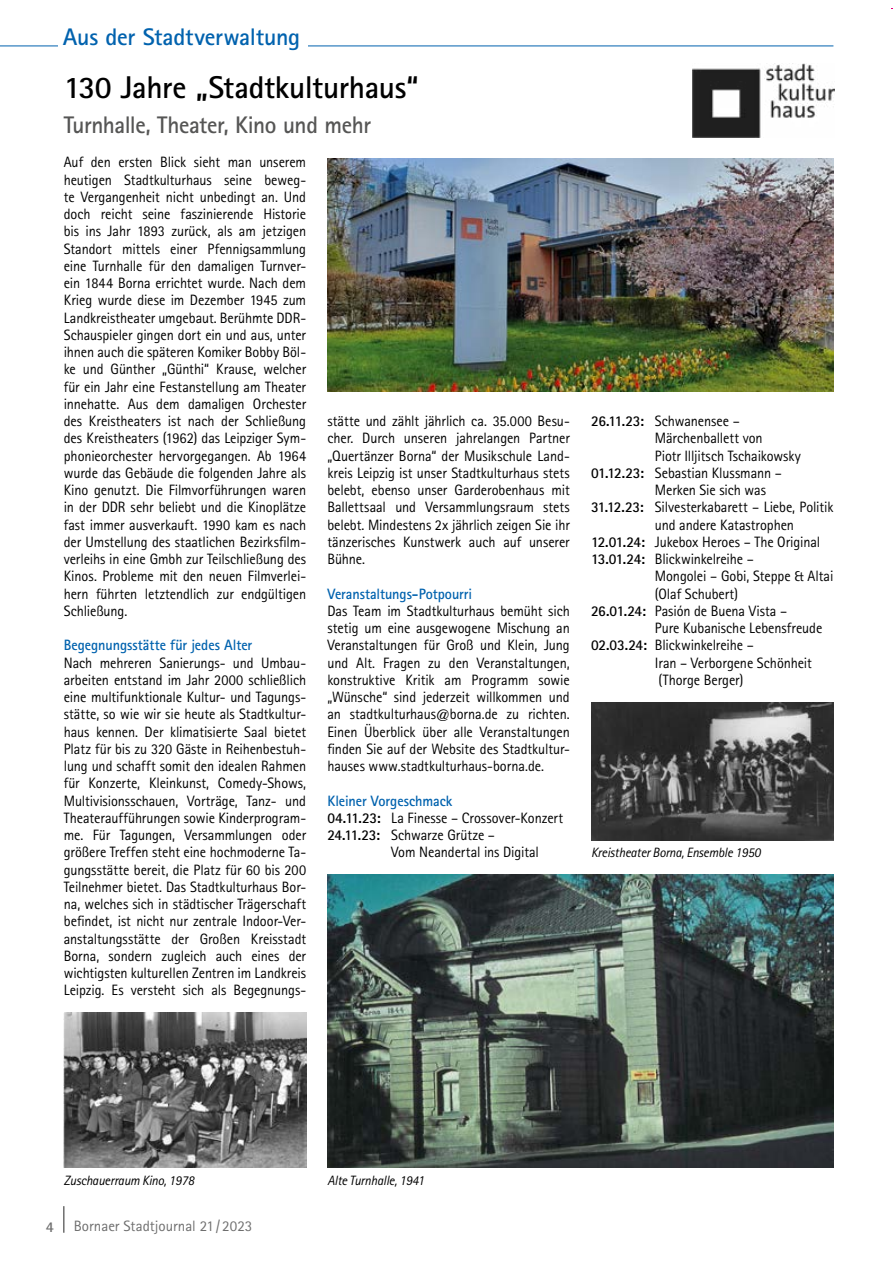
<style>
.page{position:relative;width:893px;height:1263px;background:#fff}
.page>*{position:absolute;margin:0;border:0;box-sizing:border-box;transform-origin:0 0}
.t1{font:700 31.5px "Rotis Sans Serif Std";letter-spacing:-.015em;color:#000}
.t2{font:700 24px "Rotis Sans Serif Std";letter-spacing:-.02em;color:#565655}
.t3{font:700 24px "Rotis Sans Serif Std";letter-spacing:-.01em;color:#0062ae}
.t4{font:15px/17.2px "Rotis Sans Serif Std";letter-spacing:-.005em;color:#000;text-align:justify;scale:.95 1}
.t5{font:700 15px "Rotis Sans Serif Std";letter-spacing:-.005em;color:#0062ae;scale:.95 1}
.t6{font:15px "Rotis Sans Serif Std";color:#6e6e6e}
.t7{font:700 15px "Rotis Sans Serif Std";color:#6e6e6e}
.t8{font:italic 13.5px "Rotis Sans Serif Std";letter-spacing:-.015em;color:#000;scale:.96 1}
.s1{font-weight:700}
</style>
<div class="page">
<hr style="left:63px;top:1206px;width:2px;height:27px;background:#6e6e6e">
<hr style="left:0;top:46px;width:833px;height:1px;background:#0062ae">
<div style="left:59px;top:28px;width:249px;height:27px;background:#fff"></div>
<img style="left:327px;top:159px;width:506px;height:233px">
<img style="left:692px;top:64px;width:143px;height:74px">
<img style="left:327px;top:875px;width:506px;height:293px">
<img style="left:591px;top:702px;width:242px;height:138px">
<img style="left:64px;top:1013px;width:242px;height:155px">
<h2 class="t3" style="left:63px;top:21px;width:239px">Aus der Stadtverwaltung</h2>
<h1 class="t1" style="left:64px;top:68px;width:356px">130 Jahre „Stadtkulturhaus“</h1>
<h2 class="t2" style="left:64px;top:109px;width:309px">Turnhalle, Theater, Kino und mehr</h2>
<p class="t4" style="left:64px;top:153px;width:257px">Auf den ersten Blick sieht man unserem heutigen Stadtkulturhaus seine beweg&shy;te Vergangenheit nicht unbedingt an. Und doch reicht seine faszinierende Historie bis ins Jahr 1893 zurück, als am jetzigen Standort mittels einer Pfennigsammlung eine Turnhalle für den damaligen Turnver&shy;ein 1844 Borna errichtet wurde. Nach dem Krieg wurde diese im Dezember 1945 zum Landkreistheater umgebaut. Berühmte DDR-Schauspieler gingen dort ein und aus, unter ihnen auch die späteren Komiker Bobby Böl&shy;ke und Günther „Günthi“ Krause, welcher für ein Jahr eine Festanstellung am Theater innehatte. Aus dem damaligen Orchester des Kreistheaters ist nach der Schließung des Kreistheaters (1962) das Leipziger Sym&shy;phonieorchester hervorgegangen. Ab 1964 wurde das Gebäude die folgenden Jahre als Kino genutzt. Die Filmvorführungen waren in der DDR sehr beliebt und die Kinoplätze fast immer ausverkauft. 1990 kam es nach der Umstellung des staatlichen Bezirksfilm&shy;verleihs in eine Gmbh zur Teilschließung des Kinos. Probleme mit den neuen Filmverlei&shy;hern führten letztendlich zur endgültigen Schließung.</p>
<p class="t5" style="left:64px;top:636px;width:200px">Begegnungsstätte für jedes Alter</p>
<p class="t4" style="left:64px;top:654px;width:257px">Nach mehreren Sanierungs- und Umbau&shy;arbeiten entstand im Jahr 2000 schließlich eine multifunktionale Kultur- und Tagungs&shy;stätte, so wie wir sie heute als Stadtkultur&shy;haus kennen. Der klimatisierte Saal bietet Platz für bis zu 320 Gäste in Reihenbestuh&shy;lung und schafft somit den idealen Rahmen für Konzerte, Kleinkunst, Comedy-Shows, Multivisionsschauen, Vorträge, Tanz- und Theateraufführungen sowie Kinderprogram&shy;me. Für Tagungen, Versammlungen oder größere Treffen steht eine hochmoderne Ta&shy;gungsstätte bereit, die Platz für 60 bis 200<br>Teilnehmer bietet. Das Stadtkulturhaus Bor&shy;na, welches sich in städtischer Trägerschaft befindet, ist nicht nur zentrale Indoor-Ver&shy;anstaltungsstätte der Großen Kreisstadt Borna, sondern zugleich auch eines der wichtigsten kulturellen Zentren im Landkreis Leipzig. Es versteht sich als Begegnungs-</p>
<p class="t4" style="left:327px;top:412px;width:257px">stätte und zählt jährlich ca. 35.000 Besu&shy;cher. Durch unseren jahrelangen Partner „Quertänzer Borna“ der Musikschule Land&shy;kreis Leipzig ist unser Stadtkulturhaus stets belebt, ebenso unser Garderobenhaus mit Ballettsaal und Versammlungsraum stets belebt. Mindestens 2x jährlich zeigen Sie ihr tänzerisches Kunstwerk auch auf unserer Bühne.</p>
<p class="t5" style="left:327px;top:584px;width:154px">Veranstaltungs-Potpourri</p>
<p class="t4" style="left:327px;top:602px;width:257px">Das Team im Stadtkulturhaus bemüht sich stetig um eine ausgewogene Mischung an Veranstaltungen für Groß und Klein, Jung und Alt. Fragen zu den Veranstaltungen, konstruktive Kritik am Programm sowie „Wünsche“ sind jederzeit willkommen und an stadtkulturhaus@borna.de zu richten.<br>Einen Überblick über alle Veranstaltungen finden Sie auf der Website des Stadtkultur&shy;hauses www.stadtkulturhaus-borna.de.</p>
<p class="t5" style="left:327px;top:791px;width:133px">Kleiner Vorgeschmack</p>
<p class="t4" style="left:327px;top:809px;width:250px"><span class="s1">04.11.23:</span> La Finesse – Crossover-Konzert</p>
<p class="t4" style="left:327px;top:826px;width:178px"><span class="s1">24.11.23:</span> Schwarze Grütze –</p>
<p class="t4" style="left:391px;top:843px;width:157px">Vom Neandertal ins Digital</p>
<p class="t4" style="left:591px;top:412px;width:158px"><span class="s1">26.11.23:</span> Schwanensee –</p>
<p class="t4" style="left:655px;top:429px;width:115px">Märchenballett von</p>
<p class="t4" style="left:655px;top:447px;width:155px">Piotr Illjitsch Tschaikowsky</p>
<p class="t4" style="left:591px;top:464px;width:202px"><span class="s1">01.12.23:</span> Sebastian Klussmann –</p>
<p class="t4" style="left:655px;top:481px;width:118px">Merken Sie sich was</p>
<p class="t4" style="left:591px;top:498px;width:257px"><span class="s1">31.12.23:</span> Silvesterkabarett – Liebe, Politik</p>
<p class="t4" style="left:655px;top:516px;width:148px">und andere Katastrophen</p>
<p class="t4" style="left:591px;top:533px;width:243px"><span class="s1">12.01.24:</span> Jukebox Heroes – The Original</p>
<p class="t4" style="left:591px;top:550px;width:173px"><span class="s1">13.01.24:</span> Blickwinkelreihe –</p>
<p class="t4" style="left:655px;top:567px;width:189px">Mongolei – Gobi, Steppe &amp; Altai</p>
<p class="t4" style="left:655px;top:585px;width:89px">(Olaf Schubert)</p>
<p class="t4" style="left:591px;top:602px;width:208px"><span class="s1">26.01.24:</span> Pasión de Buena Vista –</p>
<p class="t4" style="left:655px;top:619px;width:178px">Pure Kubanische Lebensfreude</p>
<p class="t4" style="left:591px;top:636px;width:173px"><span class="s1">02.03.24:</span> Blickwinkelreihe –</p>
<p class="t4" style="left:655px;top:654px;width:167px">Iran – Verborgene Schönheit</p>
<p class="t4" style="left:658px;top:671px;width:91px">(Thorge Berger)</p>
<p class="t8" style="left:591px;top:845px;width:178px">Kreistheater Borna, Ensemble 1950</p>
<p class="t8" style="left:64px;top:1173px;width:137px">Zuschauerraum Kino, 1978</p>
<p class="t7" style="left:46px;top:1217px;width:10px">4</p>
<p class="t6" style="left:74px;top:1217px;width:180px">Bornaer Stadtjournal 21/ 2023</p>
<p class="t8" style="left:327px;top:1173px;width:102px">Alte Turnhalle, 1941</p>
</div>
